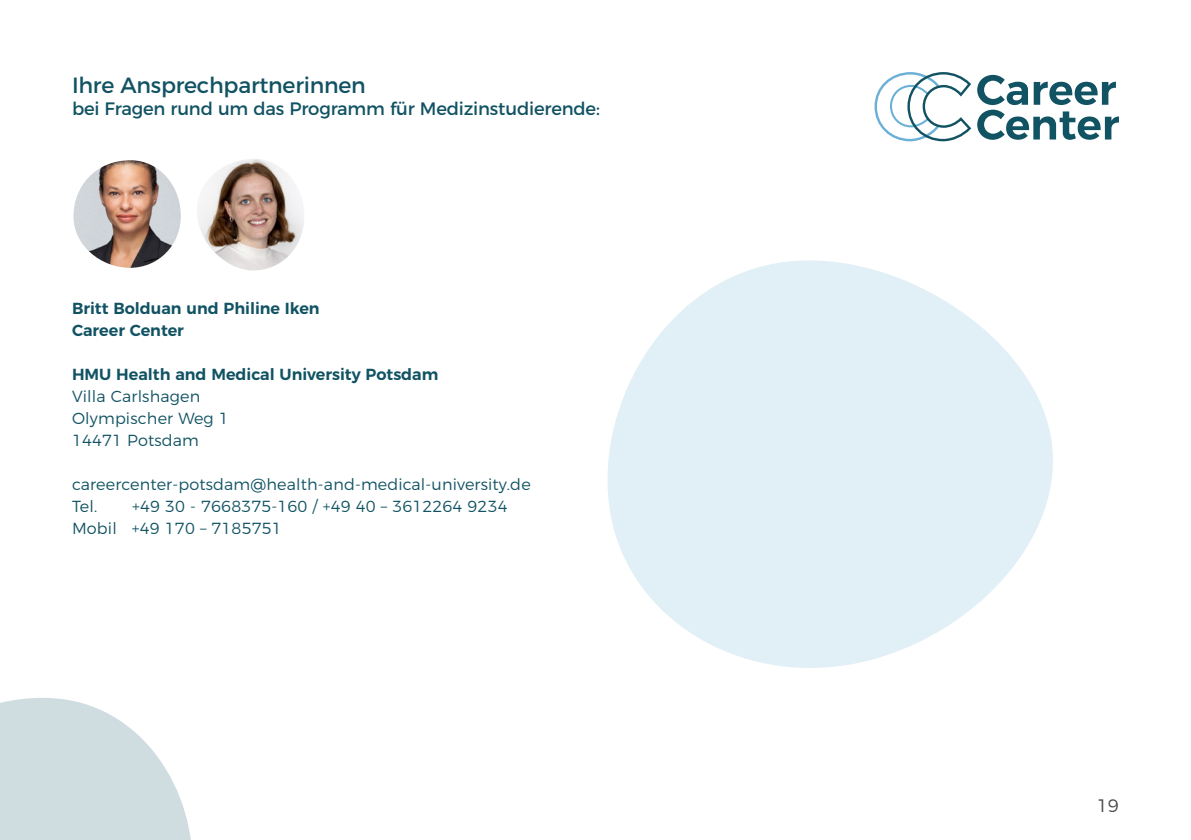
<style>
.page{position:relative;width:1191px;height:840px;background:#fff}
.page>*{position:absolute;margin:0;border:0;box-sizing:border-box;transform-origin:0 0}
.t1{font:22px "Montserrat";letter-spacing:-.01em;color:#115363}
.t2{font:18px "Montserrat";letter-spacing:-.01em;color:#115363}
.t3{font:300 18px "Montserrat";color:#464749}
.t4{font:300 16px/22px "Montserrat";letter-spacing:.01em;color:#115363}
.t5{font:600 16px/22px "Montserrat";color:#115363}
</style>
<div class="page">
<img style="left:73px;top:160px;width:108px;height:108px">
<img style="left:197px;top:159px;width:107px;height:111px;border-radius:52px">
<svg style="left:607px;top:260px;width:446px;height:408px;fill:#e1eff6"></svg>
<svg style="left:874px;top:72px;width:245px;height:70px"></svg>
<svg style="left:0;top:698px;width:191px;height:141px"></svg>
<h1 class="t1" style="left:72px;top:68px;width:295px">Ihre Ansprechpartnerinnen</h1>
<p class="t2" style="left:72px;top:94px;width:529px">bei Fragen rund um das Programm für Medizinstudierende:</p>
<p class="t5" style="left:72px;top:295px;width:249px">Britt Bolduan und Philine Iken<br>Career Center</p>
<p class="t5" style="left:72px;top:361px;width:368px">HMU Health and Medical University Potsdam</p>
<p class="t4" style="left:72px;top:383px;width:158px">Villa Carlshagen<br>Olympischer Weg 1<br>14471 Potsdam</p>
<p class="t4" style="left:72px;top:471px;width:460px">careercenter-potsdam@health-and-medical-university.de<br>Tel.</p>
<p class="t4" style="left:72px;top:493px;width:437px;text-indent:60px">+49 30 - 7668375-160 / +49 40 – 3612264 9234<br>Mobil +49 170 – 7185751</p>
<p class="t3" style="left:1096px;top:791px;width:24px">19</p>
</div>
